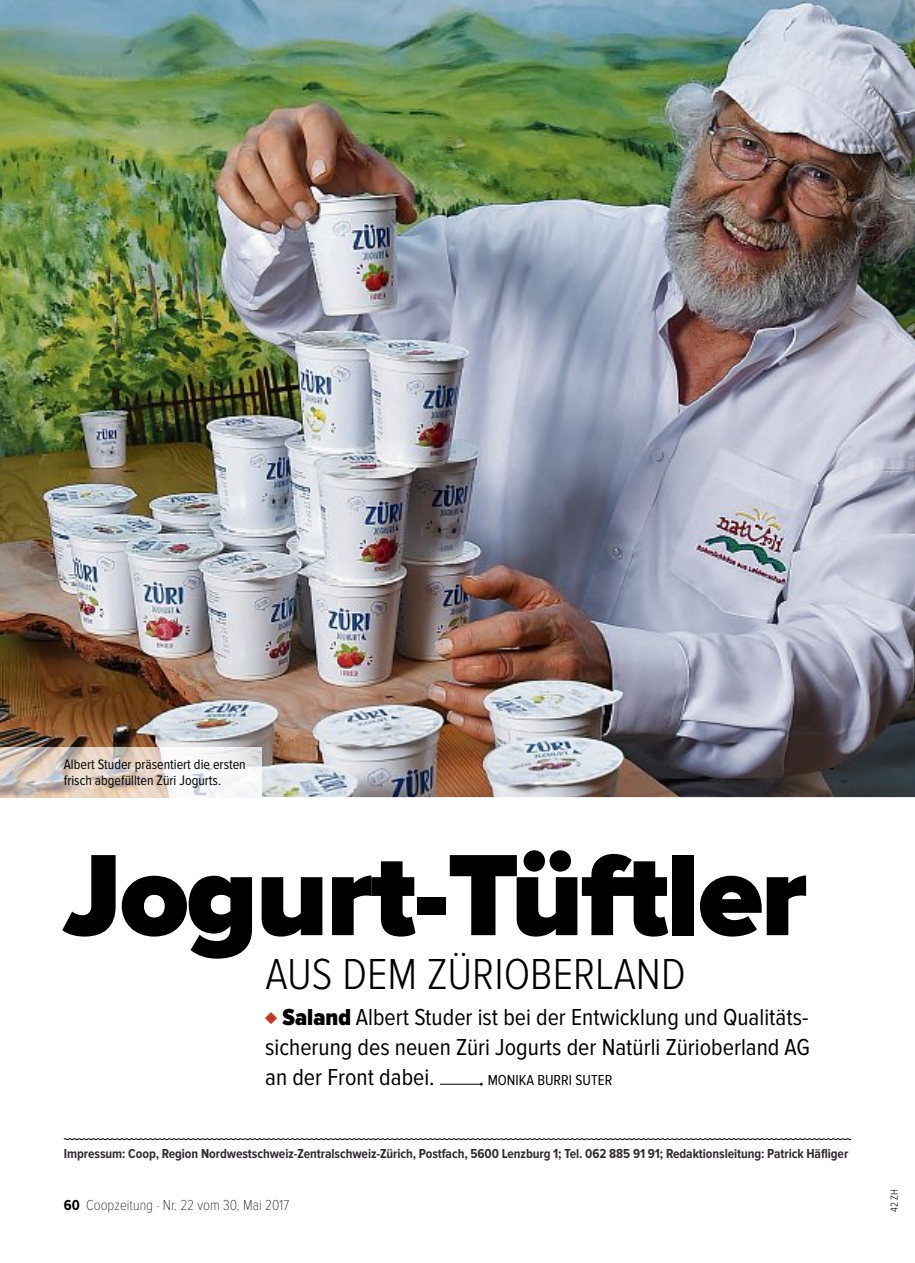
<style>
.page{position:relative;width:915px;height:1263px;background:#fff}
.page>*{position:absolute;margin:0;border:0;box-sizing:border-box;transform-origin:0 0}
.t1{font:900 120px "Proxima Nova";letter-spacing:-.02em;color:#000}
.t2{font:300 45px "Proxima Nova Cond";color:#000}
.t3{font:24px/30px "Proxima Nova Cond";color:#000;text-align:justify}
.t4{font:100 15px "Proxima Nova Cond";color:#000}
.t5{font:15px "Proxima Nova Cond";color:#000}
.t6{font:14.25px/15.8px "Proxima Nova Cond";color:#000}
.t7{font:700 13.5px "Proxima Nova Cond";letter-spacing:-.005em;color:#332b33}
.t8{font:300 10.5px "Proxima Nova Cond";color:#000}
.s1{font-family:"Proxima Nova";font-weight:900;color:#bf3821}
.s2{font-weight:900}
.s3{font-weight:700}
</style>
<div class="page">
<img style="left:0;top:0;width:914px;height:797px">
<svg style="left:63px;top:1138px;width:788px;height:2px;background:#747474"></svg>
<img style="left:0;top:747px;width:261px;height:50px">
<hr style="left:440px;top:1084px;width:40px;height:1px;background:#000">
<p class="t6" style="left:64px;top:757px;width:183px">Albert Studer präsentiert die ersten frisch abgefüllten Züri Jogurts.</p>
<h1 class="t1" style="left:62px;top:845px;width:746px">Jogurt-Tüftler</h1>
<h2 class="t2" style="left:265px;top:947px;width:421px">AUS DEM ZÜRIOBERLAND</h2>
<h3 class="t3" style="left:265px;top:1002px;width:546px"><span class="s1">♦</span> <span class="s2">Saland</span> Albert Studer ist bei der Entwicklung und Qualitäts&shy;sicherung des neuen Züri Jogurts der Natürli Zürioberland AG an der Front dabei.</h3>
<p class="t5" style="left:487px;top:1071px;width:126px">MONIKA BURRI SUTER</p>
<p class="t7" style="left:64px;top:1148px;width:785px">Impressum: Coop, Region Nordwestschweiz-Zentralschweiz-Zürich, Postfach, 5600 Lenzburg 1; Tel. 062 885 91 91; Redaktionsleitung: Patrick Häfliger</p>
<p class="t4" style="left:64px;top:1200px;width:227px"><span class="s3">60</span> Coopzeitung · Nr. 22 vom 30. Mai 2017</p>
<p class="t8" style="left:887px;top:1212px;width:24px;rotate:-90deg">42 ZH</p>
</div>
